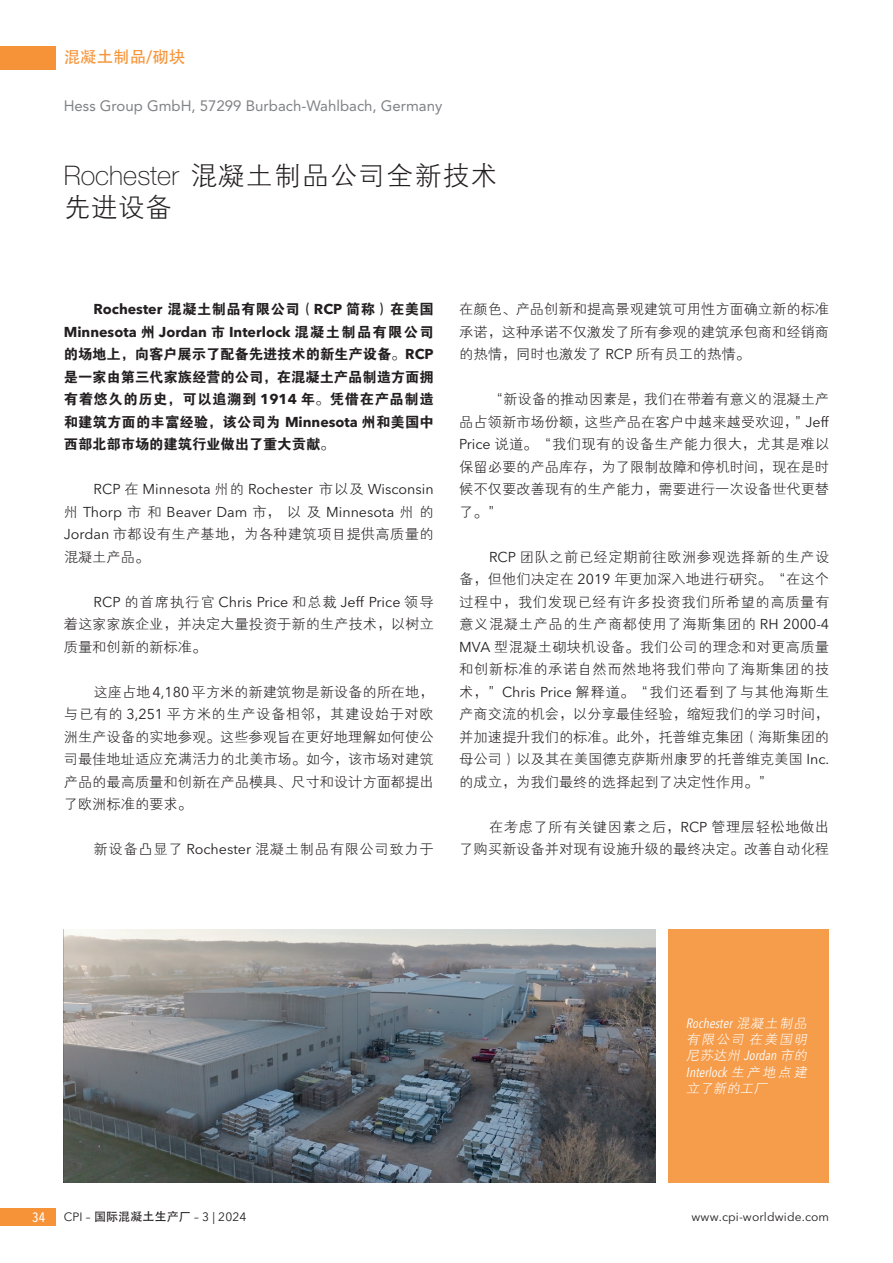
<style>
.page{position:relative;width:893px;height:1263px;background:#fff}
.page>*{position:absolute;margin:0;border:0;box-sizing:border-box;transform-origin:0 0}
.t1{font:27px/32.4px "FZXH1 JW GB1 0";letter-spacing:.04em;color:#231f20}
.t2{font:16.5px "Adobe Heiti Std";color:#f79438}
.t3{font:15px "Avenir";color:#808285}
.t4{font:14.25px/22.5px "FZXH1 JW GB1 0";color:#231f20;text-align:justify}
.t5{font:14.25px/22.5px "FZDHTJW GB1 0";letter-spacing:.015em;color:#231f20;text-align:justify}
.t6{font:14.25px/22.5px "Avenir Next LT Pro";color:#231f20;text-align:right}
.t7{font:700 14.25px "Avenir Next LT Pro";color:#231f20}
.t8{font:14.25px/22.5px "FZXH1 JW GB1 0";letter-spacing:.025em;color:#231f20}
.t9{font:14.25px "FZDHTJW GB1 0";letter-spacing:.035em;color:#231f20}
.t10{font:14.25px "FZXH1 JW GB1 0";letter-spacing:.05em;color:#231f20}
.t11{font:italic condensed 13.5px "Avenir Next LT Pro";color:#fff}
.t12{font:italic 13.5px/16.2px "FZXH1 JW GB1 0";color:#fff}
.t13{font:500 condensed 13.5px "Avenir Next LT Pro";color:#fff}
.t14{font:12px "Avenir Next LT Pro";letter-spacing:.01em;color:#231f20}
.s1{font-family:"Helvetica Neue LT Pro";font-weight:100}
.s2{font-family:"Avenir Next LT Pro";font-weight:700}
.s3{font-family:"FZDHTJW GB1 0";font-weight:400}
.s4{font-family:"FZXH1 JW GB1 0"}
.s5{font-family:"Avenir Next LT Pro"}
.s6{font-family:"FZXH1 JW GB1 0";font-stretch:normal}
.s7{font-family:"Avenir Next LT Pro";font-stretch:condensed}
.s8{font-family:"Adobe Heiti Std"}
</style>
<div class="page">
<div style="left:668px;top:929px;width:161px;height:253px;background:#f69d4c"></div>
<img style="left:64px;top:929px;width:592px;height:253px">
<div style="left:0;top:1208px;width:55px;height:18px;background:#f69238"></div>
<div style="left:0;top:47px;width:55px;height:23px;background:#f69238"></div>
<p class="t2" style="left:64px;top:47px;width:123px">混凝土制品/砌块</p>
<p class="t3" style="left:64px;top:97px;width:380px">Hess Group GmbH, 57299 Burbach-Wahlbach, Germany</p>
<h1 class="t1" style="left:64px;top:160px;width:435px"><span class="s1">Rochester</span> 混凝土制品公司全新技术先进设备</h1>
<p class="t9" style="left:94px;top:301px;width:342px"><span class="s2">Rochester</span> 混凝土制品有限公司（<span class="s2">RCP</span> 简称）在美国</p>
<p class="t7" style="left:64px;top:323px;width:371px">Minnesota <span class="s3">州</span> Jordan <span class="s3">市</span> Interlock <span class="s3">混凝土制品有限公司</span></p>
<p class="t5" style="left:64px;top:343px;width:371px">的场地上，向客户展示了配备先进技术的新生产设备。<span class="s2">RCP</span>是一家由第三代家族经营的公司，在混凝土产品制造方面拥有着悠久的历史，可以追溯到 <span class="s2">1914</span> 年。凭借在产品制造和建筑方面的丰富经验，该公司为 <span class="s2">Minnesota</span> 州和美国中西部北部市场的建筑行业做出了重大贡献。</p>
<p class="t6" style="left:64px;top:478px;width:371px">RCP <span class="s4">在</span> Minnesota <span class="s4">州的</span> Rochester <span class="s4">市以及</span> Wisconsin<br><span class="s4">州</span> Thorp <span class="s4">市和</span> Beaver Dam <span class="s4">市，以及</span> Minnesota <span class="s4">州的</span></p>
<p class="t8" style="left:64px;top:523px;width:371px"><span class="s5">Jordan</span> 市都设有生产基地，为各种建筑项目提供高质量的混凝土产品。</p>
<p class="t6" style="left:94px;top:590px;width:342px">RCP <span class="s4">的首席执行官</span> Chris Price <span class="s4">和总裁</span> Jeff Price <span class="s4">领导</span></p>
<p class="t4" style="left:64px;top:613px;width:371px">着这家家族企业，并决定大量投资于新的生产技术，以树立质量和创新的新标准。</p>
<p class="t4" style="left:64px;top:681px;width:371px;text-indent:30px">这座占地<span class="s5">4,180</span>平方米的新建筑物是新设备的所在地，与已有的 <span class="s5">3,251</span> 平方米的生产设备相邻，其建设始于对欧洲生产设备的实地参观。这些参观旨在更好地理解如何使公司最佳地址适应充满活力的北美市场。如今，该市场对建筑产品的最高质量和创新在产品模具、尺寸和设计方面都提出了欧洲标准的要求。</p>
<p class="t10" style="left:94px;top:842px;width:342px">新设备凸显了 <span class="s5">Rochester</span> 混凝土制品有限公司致力于</p>
<p class="t4" style="left:459px;top:298px;width:371px">在颜色、产品创新和提高景观建筑可用性方面确立新的标准承诺，这种承诺不仅激发了所有参观的建筑承包商和经销商的热情，同时也激发了 <span class="s5">RCP</span> 所有员工的热情。</p>
<p class="t4" style="left:459px;top:388px;width:371px;text-indent:30px">“新设备的推动因素是，我们在带着有意义的混凝土产品占领新市场份额，这些产品在客户中越来越受欢迎，”<span class="s5">Jeff Price</span> 说道。“我们现有的设备生产能力很大，尤其是难以保留必要的产品库存，为了限制故障和停机时间，现在是时候不仅要改善现有的生产能力，需要进行一次设备世代更替了。”</p>
<p class="t4" style="left:459px;top:546px;width:372px;text-indent:30px"><span class="s5">RCP</span> 团队之前已经定期前往欧洲参观选择新的生产设备，但他们决定在 <span class="s5">2019</span> 年更加深入地进行研究。“在这个过程中，我们发现已经有许多投资我们所希望的高质量有意义混凝土产品的生产商都使用了海斯集团的 <span class="s5">RH 2000-4<br>MVA</span> 型混凝土砌块机设备。我们公司的理念和对更高质量和创新标准的承诺自然而然地将我们带向了海斯集团的技术，”<span class="s5">Chris Price</span> 解释道。“我们还看到了与其他海斯生产商交流的机会，以分享最佳经验，缩短我们的学习时间，并加速提升我们的标准。此外，托普维克集团（海斯集团的母公司）以及其在美国德克萨斯州康罗的托普维克美国 <span class="s5">Inc.</span>的成立，为我们最终的选择起到了决定性作用。”</p>
<p class="t4" style="left:459px;top:816px;width:371px;text-align:right">在考虑了所有关键因素之后，<span class="s5">RCP</span> 管理层轻松地做出<br>了购买新设备并对现有设施升级的最终决定。改善自动化程</p>
<p class="t11" style="left:686px;top:1015px;width:125px">Rochester <span class="s6">混凝土制品</span></p>
<p class="t12" style="left:686px;top:1032px;width:125px">有限公司在美国明尼苏达州 <span class="s7">Jordan</span> 市的</p>
<p class="t11" style="left:686px;top:1064px;width:125px">Interlock <span class="s6">生产地点建</span></p>
<p class="t12" style="left:686px;top:1080px;width:85px">立了新的工厂</p>
<p class="t13" style="left:32px;top:1209px;width:15px">34</p>
<p class="t14" style="left:64px;top:1210px;width:184px">CPI – <span class="s8">国际混凝土生产厂</span> – 3 | 2024</p>
<p class="t14" style="left:692px;top:1210px;width:139px">www.cpi-worldwide.com</p>
</div>
